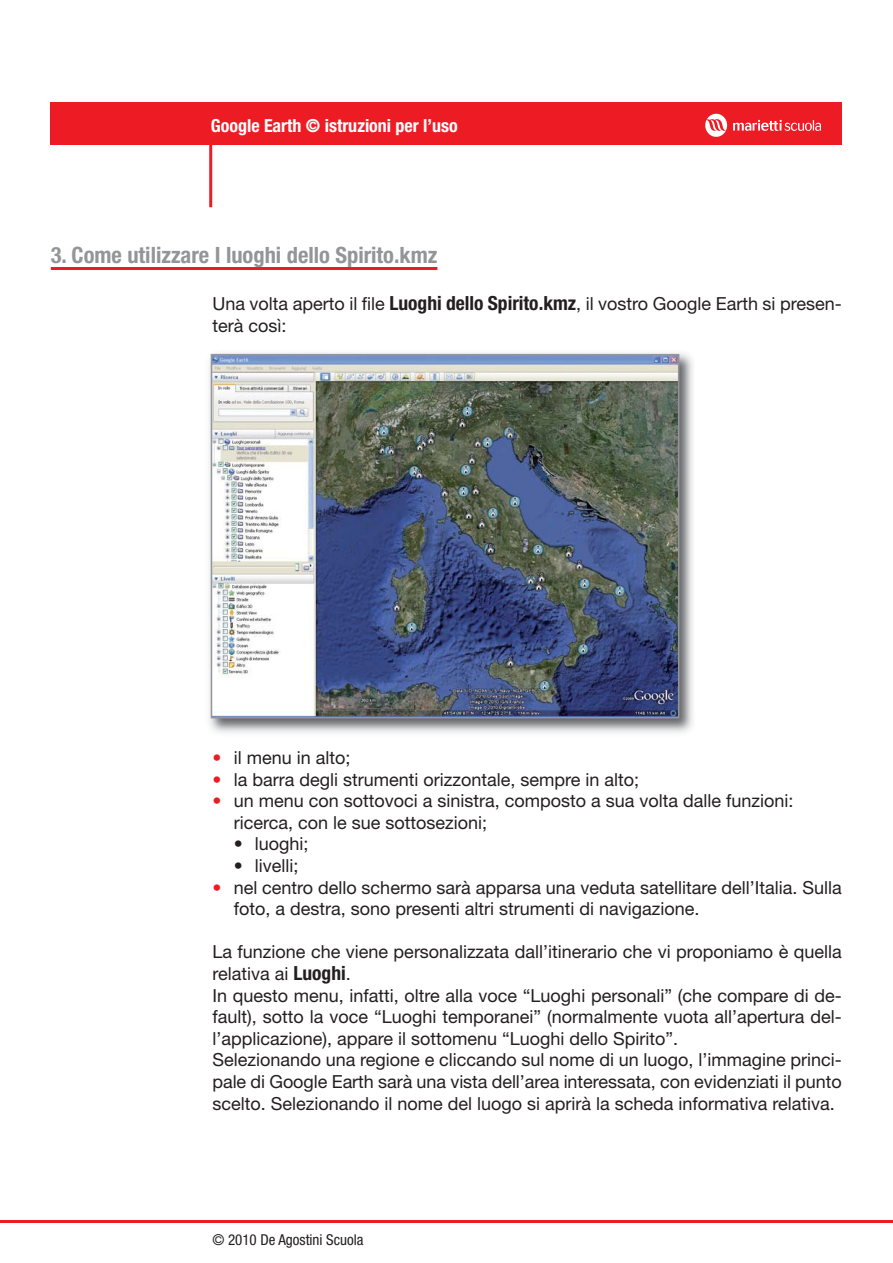
<style>
.page{position:relative;width:893px;height:1263px;background:#fff}
.page>*{position:absolute;margin:0;border:0;box-sizing:border-box;transform-origin:0 0}
.t1{font:700 condensed 22.5px "Helvetica Neue LT Std";color:#939598}
.t2{font:18px/21.6px "Helvetica Neue LT Std";color:#231f20}
.t3{font:700 condensed 18px "Helvetica Neue LT Std";color:#fff}
.t4{font:condensed 15px "Helvetica Neue LT Std";color:#231f20}
.s1{font-weight:700;font-stretch:condensed;font-size:19.5px}
.s2{color:#ed1c24}
</style>
<div class="page">
<div style="left:51px;top:102px;width:791px;height:43px;background:#ed1c24"></div>
<hr style="left:209px;top:144px;width:3px;height:63px;background:#ed1c24">
<img style="left:706px;top:114px;width:114px;height:22px">
<hr style="left:0;top:1220px;width:892px;height:3px;background:#ed1c24">
<hr style="left:51px;top:267px;width:386px;height:3px;background:#ed1c24">
<img style="left:209px;top:353px;width:484px;height:380px">
<img style="left:214px;top:357px;width:462px;height:358px">
<div style="left:211px;top:354px;width:468px;height:364px;border:2px solid #939598"></div>
<p class="t3" style="left:211px;top:119px;width:249px">Google Earth © istruzioni per l’uso</p>
<p class="t1" style="left:51px;top:247px;width:388px">3. Come utilizzare I luoghi dello Spirito.kmz</p>
<p class="t2" style="left:212px;top:295px;width:631px">Una volta aperto il file <span class="s1">Luoghi dello Spirito.kmz</span>, il vostro Google Earth si presen&shy;terà così:</p>
<p class="t2" style="left:212px;top:749px;width:139px"><span class="s2">•</span> il menu in alto;</p>
<p class="t2" style="left:212px;top:770px;width:428px"><span class="s2">•</span> la barra degli strumenti orizzontale, sempre in alto;</p>
<p class="t2" style="left:234px;top:792px;width:561px;text-indent:-21px"><span class="s2">•</span> un menu con sottovoci a sinistra, composto a sua volta dalle funzioni: ricerca, con le sue sottosezioni;</p>
<p class="t2" style="left:234px;top:835px;width:76px">• luoghi;</p>
<p class="t2" style="left:234px;top:857px;width:66px">• livelli;</p>
<p class="t2" style="left:234px;top:878px;width:610px;text-indent:-21px"><span class="s2">•</span> nel centro dello schermo sarà apparsa una veduta satellitare dell’Italia. Sulla foto, a destra, sono presenti altri strumenti di navigazione.</p>
<p class="t2" style="left:212px;top:943px;width:631px">La funzione che viene personalizzata dall’itinerario che vi proponiamo è quella relativa ai <span class="s1">Luoghi</span>.<br>In questo menu, infatti, oltre alla voce “Luoghi personali” (che compare di de&shy;fault), sotto la voce “Luoghi temporanei” (normalmente vuota all’apertura del&shy;l’applicazione), appare il sottomenu “Luoghi dello Spirito”.<br>Selezionando una regione e cliccando sul nome di un luogo, l’immagine princi&shy;pale di Google Earth sarà una vista dell’area interessata, con evidenziati il punto scelto. Selezionando il nome del luogo si aprirà la scheda informativa relativa.</p>
<p class="t4" style="left:212px;top:1231px;width:153px">© 2010 De Agostini Scuola</p>
</div>
